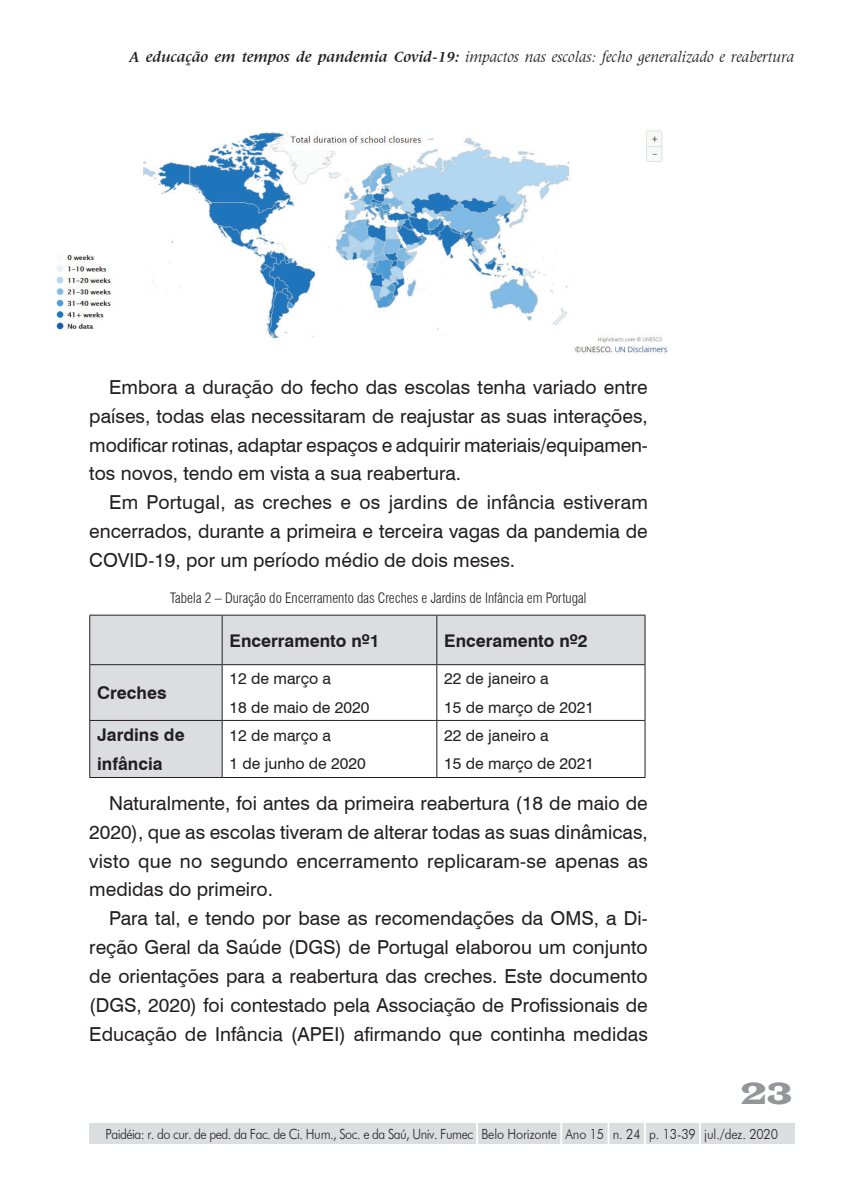
<style>
.page{position:relative;width:844px;height:1191px;background:#fff}
.page>*{position:absolute;margin:0;border:0;box-sizing:border-box;transform-origin:0 0}
.t1{font:31.5px "Latin Wid D";color:#939598;scale:.7 1}
.t2{font:19.25px/28.9px "Swiss 721 BT";color:#231f20;text-align:justify}
.t3{font:700 17.5px/28.9px "Swiss 721 BT";color:#231f20}
.t4{font:15.75px/28.9px "Swiss 721 BT";color:#231f20}
.t5{font:italic 15.75px "Latin 725 BT";color:#231f20}
.t6{font:300 14px "Futura BT";letter-spacing:-.04em;color:#231f20;scale:.9 1}
.t7{font:300 condensed 14px "Swiss 721 BT";color:#231f20}
.s1{font-weight:700}
</style>
<div class="page">
<div style="left:89px;top:1122px;width:705px;height:21px;background:#dcdddf"></div>
<hr style="left:476px;top:1122px;width:2px;height:23px;background:#fff">
<hr style="left:560px;top:1122px;width:2px;height:23px;background:#fff">
<hr style="left:607px;top:1122px;width:2px;height:23px;background:#fff">
<hr style="left:643px;top:1122px;width:2px;height:23px;background:#fff">
<svg style="left:699px;top:1122px;width:1px;height:21px"></svg>
<img style="left:56px;top:130px;width:612px;height:224px">
<svg style="left:90px;top:615px;width:554px;height:162px"></svg>
<hr style="left:89px;top:614px;width:133px;height:1px;background:#231f20">
<hr style="left:89px;top:615px;width:1px;height:49px;background:#231f20">
<hr style="left:222px;top:614px;width:214px;height:1px;background:#231f20">
<hr style="left:222px;top:615px;width:1px;height:49px;background:#231f20">
<hr style="left:436px;top:614px;width:209px;height:1px;background:#231f20">
<hr style="left:436px;top:615px;width:1px;height:49px;background:#231f20">
<hr style="left:644px;top:615px;width:1px;height:49px;background:#231f20">
<hr style="left:89px;top:664px;width:133px;height:1px;background:#231f20">
<hr style="left:89px;top:665px;width:1px;height:55px;background:#231f20">
<hr style="left:222px;top:664px;width:214px;height:1px;background:#231f20">
<hr style="left:222px;top:665px;width:1px;height:55px;background:#231f20">
<hr style="left:436px;top:664px;width:209px;height:1px;background:#231f20">
<hr style="left:436px;top:665px;width:1px;height:55px;background:#231f20">
<hr style="left:644px;top:665px;width:1px;height:55px;background:#231f20">
<hr style="left:89px;top:720px;width:133px;height:1px;background:#231f20">
<hr style="left:89px;top:721px;width:1px;height:56px;background:#231f20">
<hr style="left:222px;top:720px;width:214px;height:1px;background:#231f20">
<hr style="left:222px;top:721px;width:1px;height:56px;background:#231f20">
<hr style="left:436px;top:720px;width:209px;height:1px;background:#231f20">
<hr style="left:436px;top:721px;width:1px;height:56px;background:#231f20">
<hr style="left:644px;top:721px;width:1px;height:56px;background:#231f20">
<hr style="left:89px;top:777px;width:133px;height:1px;background:#231f20">
<hr style="left:222px;top:777px;width:214px;height:1px;background:#231f20">
<hr style="left:436px;top:777px;width:209px;height:1px;background:#231f20">
<p class="t5" style="left:129px;top:48px;width:666px"><span class="s1">A educação em tempos de pandemia Covid-19:</span> impactos nas escolas: fecho generalizado e reabertura</p>
<p class="t2" style="left:89px;top:372px;width:560px;text-indent:20px">Embora a duração do fecho das escolas tenha variado entre países, todas elas necessitaram de reajustar as suas interações, modificar rotinas, adaptar espaços e adquirir materiais/equipamen&shy;tos novos, tendo em vista a sua reabertura.</p>
<p class="t2" style="left:89px;top:487px;width:560px;text-indent:20px">Em Portugal, as creches e os jardins de infância estiveram encerrados, durante a primeira e terceira vagas da pandemia de COVID-19, por um período médio de dois meses.</p>
<p class="t7" style="left:170px;top:589px;width:418px">Tabela 2 – Duração do Encerramento das Creches e Jardins de Infância em Portugal</p>
<p class="t3" style="left:229px;top:625px;width:152px">Encerramento nº1</p>
<p class="t3" style="left:444px;top:625px;width:145px">Enceramento nº2</p>
<p class="t3" style="left:97px;top:678px;width:71px">Creches</p>
<p class="t4" style="left:229px;top:663px;width:141px">12 de março a<br>18 de maio de 2020</p>
<p class="t4" style="left:444px;top:663px;width:151px">22 de janeiro a<br>15 de março de 2021</p>
<p class="t3" style="left:97px;top:720px;width:89px">Jardins de infância</p>
<p class="t4" style="left:229px;top:720px;width:138px">12 de março a<br>1 de junho de 2020</p>
<p class="t4" style="left:444px;top:720px;width:151px">22 de janeiro a<br>15 de março de 2021</p>
<p class="t2" style="left:89px;top:787px;width:560px;text-indent:20px">Naturalmente, foi antes da primeira reabertura (18 de maio de 2020), que as escolas tiveram de alterar todas as suas dinâmicas, visto que no segundo encerramento replicaram-se apenas as medidas do primeiro.</p>
<p class="t2" style="left:89px;top:903px;width:560px;text-indent:20px">Para tal, e tendo por base as recomendações da OMS, a Di&shy;reção Geral da Saúde (DGS) de Portugal elaborou um conjunto de orientações para a reabertura das creches. Este documento (DGS, 2020) foi contestado pela Associação de Profissionais de Educação de Infância (APEI) afirmando que continha medidas</p>
<h1 class="t1" style="left:740px;top:1073px;width:74px">23</h1>
<p class="t6" style="left:106px;top:1125px;width:748px">Paidéia: r. do cur. de ped. da Fac. de Ci. Hum., Soc. e da Saú, Univ. Fumec Belo Horizonte Ano 15 n. 24 p. 13-39 jul./dez. 2020</p>
</div>
